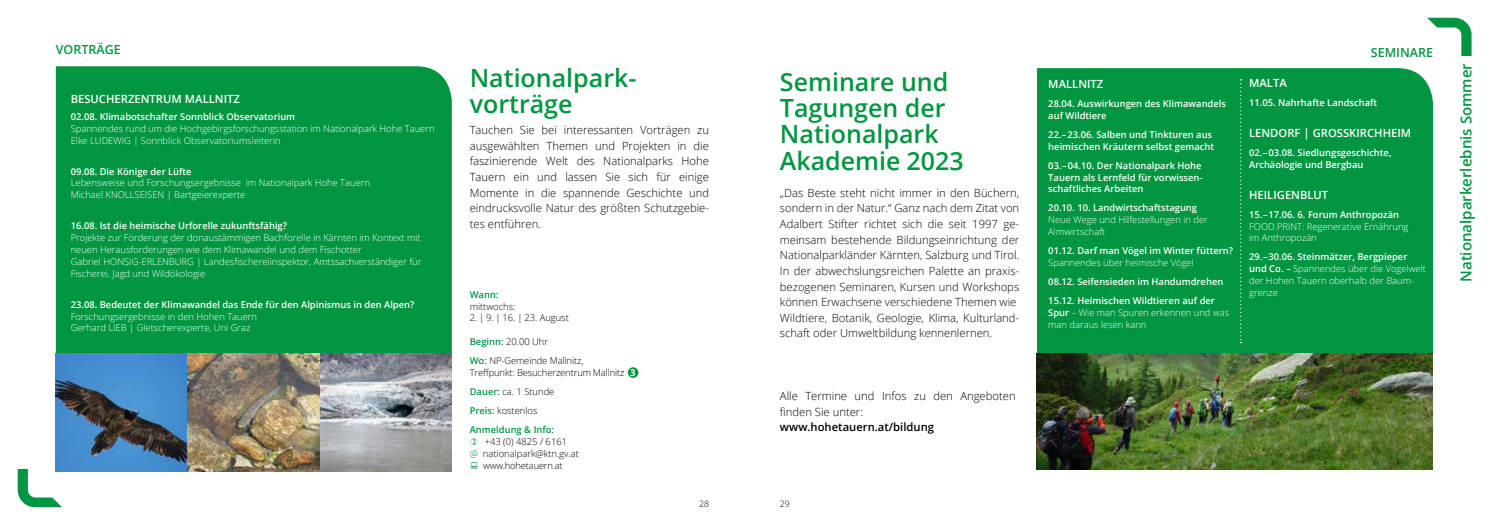
<style>
.page{position:relative;width:1489px;height:525px;background:#fff}
.page>*{position:absolute;margin:0;border:0;box-sizing:border-box;transform-origin:0 0}
.t1{font:600 25px/26.2px "Open Sans";color:#009641}
.t2{font:600 15px "Open Sans";color:#009641}
.t3{font:600 12.5px "Open Sans";color:#009641}
.t4{font:300 11.25px/15.6px "Open Sans";color:#000}
.t5{font:600 11.25px "Open Sans";color:#fff}
.t6{font:600 11.25px "Open Sans";color:#000}
.t7{font:300 9.38px/11.9px "Open Sans";color:#fff}
.t8{font:600 9.38px/11.9px "Open Sans";color:#fff}
.t9{font:300 9.38px/19px "Open Sans";letter-spacing:-.005em;color:#000}
.t10{font:600 9.38px "Open Sans";color:#009641}
.t11{font:300 8.75px "Open Sans";color:#000}
.s1{font-weight:600;color:#009641}
.s2{font-weight:700;color:#fff}
.s3{color:#009641}
.s4{font-weight:600}
</style>
<div class="page">
<svg style="left:18px;top:468px;width:44px;height:39px"></svg>
<svg style="left:1427px;top:18px;width:44px;height:38px"></svg>
<div style="left:627px;top:367px;width:11px;height:10px;background:#009641;border-radius:50%"></div>
<div style="left:56px;top:66px;width:396px;height:287px;background:#009641"></div>
<img style="left:56px;top:353px;width:396px;height:118px">
<div style="left:1037px;top:68px;width:395px;height:285px;background:#009641"></div>
<svg style="left:1239px;top:79px;width:2px;height:264px"></svg>
<img style="left:1036px;top:353px;width:396px;height:116px">
<h3 class="t3" style="left:56px;top:41px;width:66px">VORTRÄGE</h3>
<p class="t5" style="left:71px;top:91px;width:171px">BESUCHERZENTRUM MALLNITZ</p>
<p class="t8" style="left:71px;top:110px;width:226px">02.08. Klimabotschafter Sonnblick Observatorium</p>
<p class="t7" style="left:71px;top:122px;width:365px">Spannendes rund um die Hochgebirgsforschungsstation im Nationalpark Hohe Tauern<br>Elke LUDEWIG | Sonnblick Observatoriumsleiterin</p>
<p class="t8" style="left:71px;top:165px;width:122px">09.08. Die Könige der Lüfte</p>
<p class="t7" style="left:71px;top:177px;width:301px">Lebensweise und Forschungsergebnisse im Nationalpark Hohe Tauern<br>Michael KNOLLSEISEN | Bartgeierexperte</p>
<p class="t8" style="left:71px;top:219px;width:218px">16.08. Ist die heimische Urforelle zukunftsfähig?</p>
<p class="t7" style="left:71px;top:231px;width:352px">Projekte zur Förderung der donaustämmigen Bachforelle in Kärnten im Kontext mit neuen Herausforderungen wie dem Klimawandel und dem Fischotter<br>Gabriel HONSIG-ERLENBURG | Landesfischereiinspektor, Amtssachverständiger für Fischerei, Jagd und Wildökologie</p>
<p class="t8" style="left:71px;top:298px;width:345px">23.08. Bedeutet der Klimawandel das Ende für den Alpinismus in den Alpen?</p>
<p class="t7" style="left:71px;top:310px;width:188px">Forschungsergebnisse in den Hohen Tauern<br>Gerhard LIEB | Gletscherexperte, Uni Graz</p>
<h1 class="t1" style="left:469px;top:64px;width:166px">Nationalpark&shy;vorträge</h1>
<p class="t4" style="left:469px;top:122px;width:241px;text-align:justify">Tauchen Sie bei interessanten Vorträgen zu ausgewählten Themen und Projekten in die faszinierende Welt des Nationalparks Hohe Tauern ein und lassen Sie sich für einige Momente in die spannende Geschichte und eindrucksvolle Natur des größten Schutzgebie&shy;tes entführen.</p>
<p class="t10" style="left:469px;top:288px;width:30px">Wann:</p>
<p class="t9" style="left:469px;top:296px;width:47px">mittwochs:</p>
<p class="t9" style="left:469px;top:308px;width:101px">2. | 9. | 16. | 23. August</p>
<p class="t9" style="left:469px;top:332px;width:115px"><span class="s1">Beginn:</span> 20.00 Uhr<br><span class="s1">Wo:</span> NP-Gemeinde Mallnitz,</p>
<p class="t9" style="left:469px;top:363px;width:167px">Treffpunkt: Besucherzentrum Mallnitz <span class="s2">3<br></span><span class="s1">Dauer:</span> ca. 1 Stunde<br><span class="s1">Preis:</span> kostenlos<br><span class="s1">Anmeldung &amp; Info:</span></p>
<p class="t9" style="left:469px;top:435px;width:111px;line-height:11.9px;text-align:center">+43 (0) 4825 / 6161<br><span class="s3">@</span> nationalpark@ktn.gv.at www.hohetauern.at</p>
<h1 class="t1" style="left:780px;top:68px;width:185px">Seminare und<br>Tagungen der<br>Nationalpark<br>Akademie 2023</h1>
<p class="t4" style="left:780px;top:184px;width:241px">„Das Beste steht nicht immer in den Büchern, sondern in der Natur.“ Ganz nach dem Zitat von Adalbert Stifter richtet sich die seit 1997 ge&shy;meinsam bestehende Bildungseinrichtung der Nationalparkländer Kärnten, Salzburg und Tirol.<br>In der abwechslungsreichen Palette an praxis&shy;bezogenen Seminaren, Kursen und Workshops können Erwachsene verschiedene Themen wie Wildtiere, Botanik, Geologie, Klima, Kulturland&shy;schaft oder Umweltbildung kennenlernen.</p>
<p class="t4" style="left:780px;top:387px;width:237px">Alle Termine und Infos zu den Angeboten finden Sie unter:</p>
<p class="t6" style="left:780px;top:419px;width:156px">www.hohetauern.at/bildung</p>
<p class="t11" style="left:699px;top:498px;width:11px">28</p>
<p class="t11" style="left:780px;top:498px;width:11px">29</p>
<p class="t5" style="left:1048px;top:76px;width:57px">MALLNITZ</p>
<p class="t8" style="left:1048px;top:97px;width:179px">28.04. Auswirkungen des Klimawandels auf Wildtiere</p>
<p class="t8" style="left:1048px;top:128px;width:167px">22.–23.06. Salben und Tinkturen aus heimischen Kräutern selbst gemacht</p>
<p class="t8" style="left:1048px;top:159px;width:155px;text-align:justify">03.–04.10. Der Nationalpark Hohe Tauern als Lernfeld für vorwissen&shy;schaftliches Arbeiten</p>
<p class="t8" style="left:1048px;top:202px;width:150px">20.10. 10. Landwirtschaftstagung</p>
<p class="t7" style="left:1048px;top:213px;width:161px">Neue Wege und Hilfestellungen in der<br>Almwirtschaft</p>
<p class="t8" style="left:1048px;top:244px;width:186px">01.12. Darf man Vögel im Winter füttern?</p>
<p class="t7" style="left:1048px;top:256px;width:147px">Spannendes über heimische Vögel</p>
<p class="t8" style="left:1048px;top:272px;width:176px;line-height:19px">08.12. Seifensieden im Handumdrehen<br>15.12. Heimischen Wildtieren auf der</p>
<p class="t7" style="left:1048px;top:306px;width:182px"><span class="s4">Spur</span> – Wie man Spuren erkennen und was man daraus lesen kann</p>
<h3 class="t3" style="left:1370px;top:44px;width:64px">SEMINARE</h3>
<p class="t5" style="left:1248px;top:75px;width:39px">MALTA</p>
<p class="t8" style="left:1248px;top:96px;width:130px">11.05. Nahrhafte Landschaft</p>
<p class="t5" style="left:1248px;top:125px;width:164px">LENDORF | GROSSKIRCHHEIM</p>
<p class="t8" style="left:1248px;top:146px;width:144px">02.–03.08. Siedlungsgeschichte,<br>Archäologie und Bergbau</p>
<p class="t5" style="left:1248px;top:187px;width:81px">HEILIGENBLUT</p>
<p class="t8" style="left:1248px;top:208px;width:151px">15.–17.06. 6. Forum Anthropozän</p>
<p class="t7" style="left:1248px;top:220px;width:161px">FOOD.PRINT: Regenerative Ernährung im Anthropozän</p>
<p class="t7" style="left:1248px;top:251px;width:178px"><span class="s4">29.–30.06. Steinmätzer, Bergpieper und Co. –</span> Spannendes über die Vogelwelt der Hohen Tauern oberhalb der Baum&shy;grenze</p>
<h2 class="t2" style="left:1455px;top:282px;width:220px;rotate:-90deg">Nationalparkerlebnis Sommer</h2>
</div>
